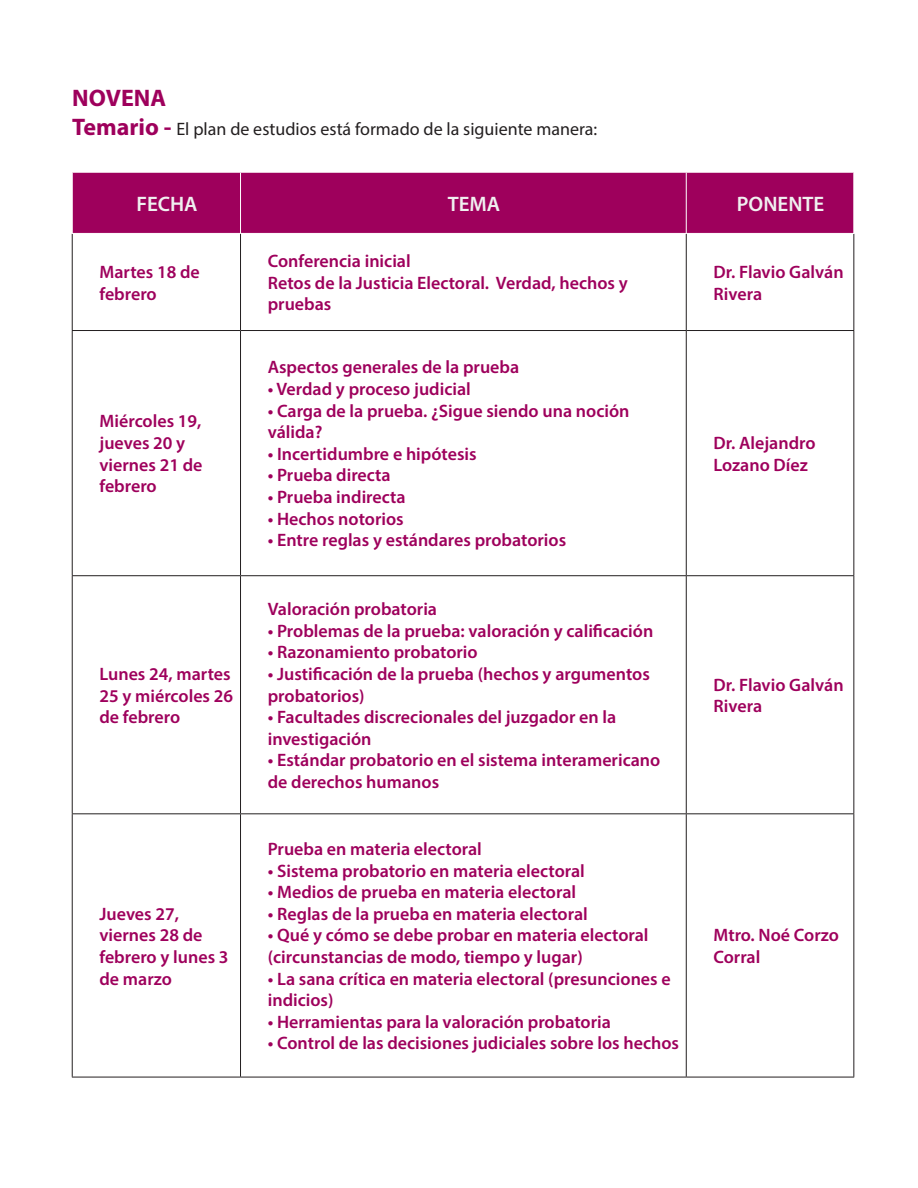
<style>
.page{position:relative;width:918px;height:1188px;background:#fff}
.page>*{position:absolute;margin:0;border:0;box-sizing:border-box;transform-origin:0 0}
.t1{font:700 24px "Myriad Pro";color:#9e005c}
.t2{font:600 21px "Myriad Pro";color:#f0f0f0}
.t3{font:600 18px/21.6px "Myriad Pro";color:#9e005c}
.t4{font:18px "Myriad Pro";color:#231f20}
.s1{font-weight:700;font-size:24px;color:#9e005c}
</style>
<div class="page">
<div style="left:73px;top:173px;width:780px;height:60px;background:#9e005c"></div>
<hr style="left:72px;top:234px;width:1px;height:96px;background:#231f20">
<hr style="left:240px;top:234px;width:1px;height:96px;background:#231f20">
<hr style="left:686px;top:234px;width:1px;height:96px;background:#231f20">
<hr style="left:853px;top:234px;width:1px;height:96px;background:#231f20">
<hr style="left:72px;top:330px;width:169px;height:1px;background:#231f20">
<hr style="left:72px;top:331px;width:1px;height:244px;background:#231f20">
<hr style="left:241px;top:330px;width:445px;height:1px;background:#231f20">
<hr style="left:240px;top:331px;width:1px;height:244px;background:#231f20">
<hr style="left:686px;top:330px;width:168px;height:1px;background:#231f20">
<hr style="left:686px;top:331px;width:1px;height:244px;background:#231f20">
<hr style="left:853px;top:331px;width:1px;height:244px;background:#231f20">
<hr style="left:72px;top:576px;width:1px;height:237px;background:#231f20">
<hr style="left:240px;top:576px;width:1px;height:237px;background:#231f20">
<hr style="left:686px;top:576px;width:1px;height:237px;background:#231f20">
<hr style="left:853px;top:576px;width:1px;height:237px;background:#231f20">
<hr style="left:72px;top:814px;width:1px;height:263px;background:#231f20">
<hr style="left:240px;top:814px;width:1px;height:263px;background:#231f20">
<hr style="left:686px;top:814px;width:1px;height:263px;background:#231f20">
<hr style="left:853px;top:814px;width:1px;height:263px;background:#231f20">
<hr style="left:72px;top:575px;width:169px;height:1px;background:#231f20">
<hr style="left:241px;top:575px;width:445px;height:1px;background:#231f20">
<hr style="left:686px;top:575px;width:168px;height:1px;background:#231f20">
<hr style="left:72px;top:813px;width:169px;height:1px;background:#231f20">
<hr style="left:241px;top:813px;width:445px;height:1px;background:#231f20">
<hr style="left:686px;top:813px;width:168px;height:1px;background:#231f20">
<hr style="left:72px;top:1077px;width:169px;height:1px;background:#231f20">
<hr style="left:241px;top:1077px;width:445px;height:1px;background:#231f20">
<hr style="left:686px;top:1077px;width:168px;height:1px;background:#231f20">
<hr style="left:240px;top:173px;width:1px;height:60px;background:#fff">
<hr style="left:686px;top:173px;width:1px;height:60px;background:#fff">
<p class="t1" style="left:72px;top:82px;width:95px">NOVENA</p>
<p class="t4" style="left:72px;top:118px;width:527px"><span class="s1">Temario -</span> El plan de estudios está formado de la siguiente manera:</p>
<p class="t2" style="left:136px;top:191px;width:63px">FECHA</p>
<p class="t2" style="left:448px;top:191px;width:54px">TEMA</p>
<p class="t2" style="left:737px;top:191px;width:89px">PONENTE</p>
<p class="t3" style="left:99px;top:261px;width:102px">Martes 18 de febrero</p>
<p class="t3" style="left:99px;top:410px;width:105px">Miércoles 19, jueves 20 y viernes 21 de febrero</p>
<p class="t3" style="left:99px;top:663px;width:135px">Lunes 24, martes<br>25 y miércoles 26 de febrero</p>
<p class="t3" style="left:99px;top:903px;width:131px">Jueves 27, viernes 28 de febrero y lunes 3 de marzo</p>
<p class="t3" style="left:268px;top:250px;width:144px">Conferencia inicial</p>
<p class="t3" style="left:268px;top:271px;width:362px">Retos de la Justicia Electoral. Verdad, hechos y pruebas</p>
<p class="t3" style="left:714px;top:261px;width:132px">Dr. Flavio Galván<br>Rivera</p>
<p class="t3" style="left:268px;top:356px;width:253px">Aspectos generales de la prueba</p>
<p class="t3" style="left:268px;top:378px;width:205px">• Verdad y proceso judicial</p>
<p class="t3" style="left:268px;top:399px;width:363px">• Carga de la prueba. ¿Sigue siendo una noción válida?</p>
<p class="t3" style="left:268px;top:443px;width:210px">• Incertidumbre e hipótesis</p>
<p class="t3" style="left:268px;top:464px;width:124px">• Prueba directa</p>
<p class="t3" style="left:268px;top:486px;width:139px">• Prueba indirecta</p>
<p class="t3" style="left:268px;top:507px;width:137px">• Hechos notorios</p>
<p class="t3" style="left:268px;top:529px;width:300px">• Entre reglas y estándares probatorios</p>
<p class="t3" style="left:268px;top:598px;width:171px">Valoración probatoria</p>
<p class="t3" style="left:268px;top:619px;width:387px">• Problemas de la prueba: valoración y calificación</p>
<p class="t3" style="left:268px;top:641px;width:211px">• Razonamiento probatorio</p>
<p class="t3" style="left:268px;top:663px;width:384px">• Justificación de la prueba (hechos y argumentos probatorios)</p>
<p class="t3" style="left:268px;top:706px;width:350px">• Facultades discrecionales del juzgador en la investigación</p>
<p class="t3" style="left:268px;top:749px;width:394px">• Estándar probatorio en el sistema interamericano de derechos humanos</p>
<p class="t3" style="left:268px;top:838px;width:216px">Prueba en materia electoral</p>
<p class="t3" style="left:268px;top:859px;width:319px">• Sistema probatorio en materia electoral</p>
<p class="t3" style="left:268px;top:881px;width:310px">• Medios de prueba en materia electoral</p>
<p class="t3" style="left:268px;top:903px;width:322px">• Reglas de la prueba en materia electoral</p>
<p class="t3" style="left:268px;top:924px;width:382px">• Qué y cómo se debe probar en materia electoral (circunstancias de modo, tiempo y lugar)</p>
<p class="t3" style="left:268px;top:967px;width:405px">• La sana crítica en materia electoral (presunciones e indicios)</p>
<p class="t3" style="left:268px;top:1011px;width:345px">• Herramientas para la valoración probatoria</p>
<p class="t3" style="left:268px;top:1032px;width:413px">• Control de las decisiones judiciales sobre los hechos</p>
<p class="t3" style="left:714px;top:432px;width:104px">Dr. Alejandro<br>Lozano Díez</p>
<p class="t3" style="left:714px;top:673px;width:132px">Dr. Flavio Galván<br>Rivera</p>
<p class="t3" style="left:714px;top:924px;width:127px">Mtro. Noé Corzo<br>Corral</p>
</div>
